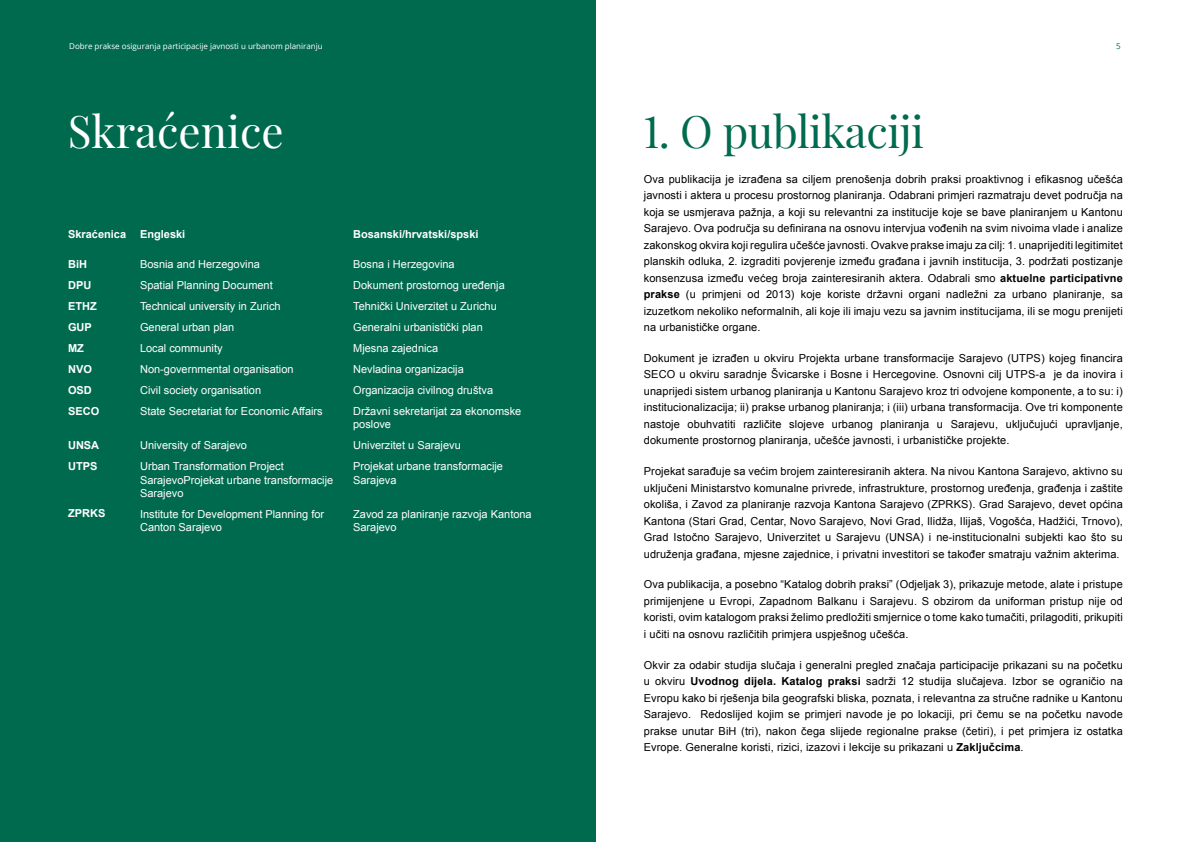
<style>
.page{position:relative;width:1191px;height:842px;background:#fff}
.page>*{position:absolute;margin:0;border:0;box-sizing:border-box;transform-origin:0 0}
.t1{font:44px "Playfair Display";letter-spacing:-.01em;color:#016b4f}
.t2{font:44px "Playfair Display";color:#fff}
.t3{font:11px/16.5px "Arial";letter-spacing:.01em;color:#000;text-align:justify}
.t4{font:11px/21px "Arial";color:#fff}
.t5{font:700 11px/21px "Arial";color:#fff}
.t6{font:8px "Open Sans";color:#fff}
.t7{font:8px "Open Sans";color:#016b4f}
.s1{font-weight:700}
</style>
<div class="page">
<div style="left:0;top:0;width:595px;height:842px;background:#006a4e"></div>
<p class="t6" style="left:69px;top:41px;width:255px">Dobre prakse osiguranja participacije javnosti u urbanom planiranju</p>
<h1 class="t2" style="left:68px;top:97px;width:217px">Skraćenice</h1>
<h1 class="t1" style="left:643px;top:97px;width:282px">1. O publikaciji</h1>
<p class="t7" style="left:1116px;top:41px;width:6px">5</p>
<p class="t5" style="left:68px;top:224px;width:60px">Skraćenica</p>
<p class="t5" style="left:140px;top:224px;width:47px">Engleski</p>
<p class="t5" style="left:353px;top:224px;width:127px">Bosanski/hrvatski/spski</p>
<p class="t5" style="left:68px;top:254px;width:33px">BiH<br>DPU<br>ETHZ<br>GUP<br>MZ<br>NVO<br>OSD<br>SECO</p>
<p class="t5" style="left:68px;top:435px;width:33px">UNSA<br>UTPS</p>
<p class="t5" style="left:68px;top:503px;width:39px">ZPRKS</p>
<p class="t4" style="left:140px;top:254px;width:184px">Bosnia and Herzegovina<br>Spatial Planning Document<br>Technical university in Zurich<br>General urban plan<br>Local community<br>Non-governmental organisation<br>Civil society organisation<br>State Secretariat for Economic Affairs</p>
<p class="t4" style="left:140px;top:435px;width:145px">University of Sarajevo<br>Urban Transformation Project</p>
<p class="t4" style="left:140px;top:473px;width:195px;line-height:13.2px">SarajevoProjekat urbane transformacije<br>Sarajevo</p>
<p class="t4" style="left:140px;top:507px;width:186px;line-height:13.2px">Institute for Development Planning for<br>Canton Sarajevo</p>
<p class="t4" style="left:353px;top:254px;width:170px">Bosna i Herzegovina<br>Dokument prostornog uređenja<br>Tehnički Univerzitet u Zurichu<br>Generalni urbanistički plan<br>Mjesna zajednica<br>Nevladina organizacija<br>Organizacija civilnog društva<br>Državni sekretarijat za ekonomske</p>
<p class="t4" style="left:353px;top:414px;width:151px">poslove<br>Univerzitet u Sarajevu<br>Projekat urbane transformacije</p>
<p class="t4" style="left:353px;top:469px;width:45px">Sarajeva</p>
<p class="t4" style="left:353px;top:507px;width:180px;line-height:13.2px">Zavod za planiranje razvoja Kantona<br>Sarajevo</p>
<p class="t3" style="left:644px;top:171px;width:480px">Ova publikacija je izrađena sa ciljem prenošenja dobrih praksi proaktivnog i efikasnog učešća javnosti i aktera u procesu prostornog planiranja. Odabrani primjeri razmatraju devet područja na koja se usmjerava pažnja, a koji su relevantni za institucije koje se bave planiranjem u Kantonu Sarajevo. Ova područja su definirana na osnovu intervjua vođenih na svim nivoima vlade i analize zakonskog okvira koji regulira učešće javnosti. Ovakve prakse imaju za cilj: 1. unaprijediti legitimitet planskih odluka, 2. izgraditi povjerenje između građana i javnih institucija, 3. podržati postizanje konsenzusa između većeg broja zainteresiranih aktera. Odabrali smo <span class="s1">aktuelne participativne prakse</span> (u primjeni od 2013) koje koriste državni organi nadležni za urbano planiranje, sa izuzetkom nekoliko neformalnih, ali koje ili imaju vezu sa javnim institucijama, ili se mogu prenijeti na urbanističke organe.</p>
<p class="t3" style="left:644px;top:350px;width:480px">Dokument je izrađen u okviru Projekta urbane transformacije Sarajevo (UTPS) kojeg financira SECO u okviru saradnje Švicarske i Bosne i Hercegovine. Osnovni cilj UTPS-a je da inovira i unaprijedi sistem urbanog planiranja u Kantonu Sarajevo kroz tri odvojene komponente, a to su: i) institucionalizacija; ii) prakse urbanog planiranja; i (iii) urbana transformacija. Ove tri komponente nastoje obuhvatiti različite slojeve urbanog planiranja u Sarajevu, uključujući upravljanje, dokumente prostornog planiranja, učešće javnosti, i urbanističke projekte.</p>
<p class="t3" style="left:644px;top:463px;width:480px">Projekat sarađuje sa većim brojem zainteresiranih aktera. Na nivou Kantona Sarajevo, aktivno su uključeni Ministarstvo komunalne privrede, infrastrukture, prostornog uređenja, građenja i zaštite okoliša, i Zavod za planiranje razvoja Kantona Sarajevo (ZPRKS). Grad Sarajevo, devet općina Kantona (Stari Grad, Centar, Novo Sarajevo, Novi Grad, Ilidža, Ilijaš, Vogošća, Hadžići, Trnovo), Grad Istočno Sarajevo, Univerzitet u Sarajevu (UNSA) i ne-institucionalni subjekti kao što su udruženja građana, mjesne zajednice, i privatni investitori se također smatraju važnim akterima.</p>
<p class="t3" style="left:644px;top:576px;width:480px">Ova publikacija, a posebno “Katalog dobrih praksi” (Odjeljak 3), prikazuje metode, alate i pristupe primijenjene u Evropi, Zapadnom Balkanu i Sarajevu. S obzirom da uniforman pristup nije od koristi, ovim katalogom praksi želimo predložiti smjernice o tome kako tumačiti, prilagoditi, prikupiti i učiti na osnovu različitih primjera uspješnog učešća.</p>
<p class="t3" style="left:644px;top:656px;width:480px">Okvir za odabir studija slučaja i generalni pregled značaja participacije prikazani su na početku u okviru <span class="s1">Uvodnog dijela. Katalog praksi</span> sadrži 12 studija slučajeva. Izbor se ograničio na Evropu kako bi rješenja bila geografski bliska, poznata, i relevantna za stručne radnike u Kantonu Sarajevo. Redoslijed kojim se primjeri navode je po lokaciji, pri čemu se na početku navode prakse unutar BiH (tri), nakon čega slijede regionalne prakse (četiri), i pet primjera iz ostatka Evrope. Generalne koristi, rizici, izazovi i lekcije su prikazani u <span class="s1">Zaključcima</span>.</p>
</div>
